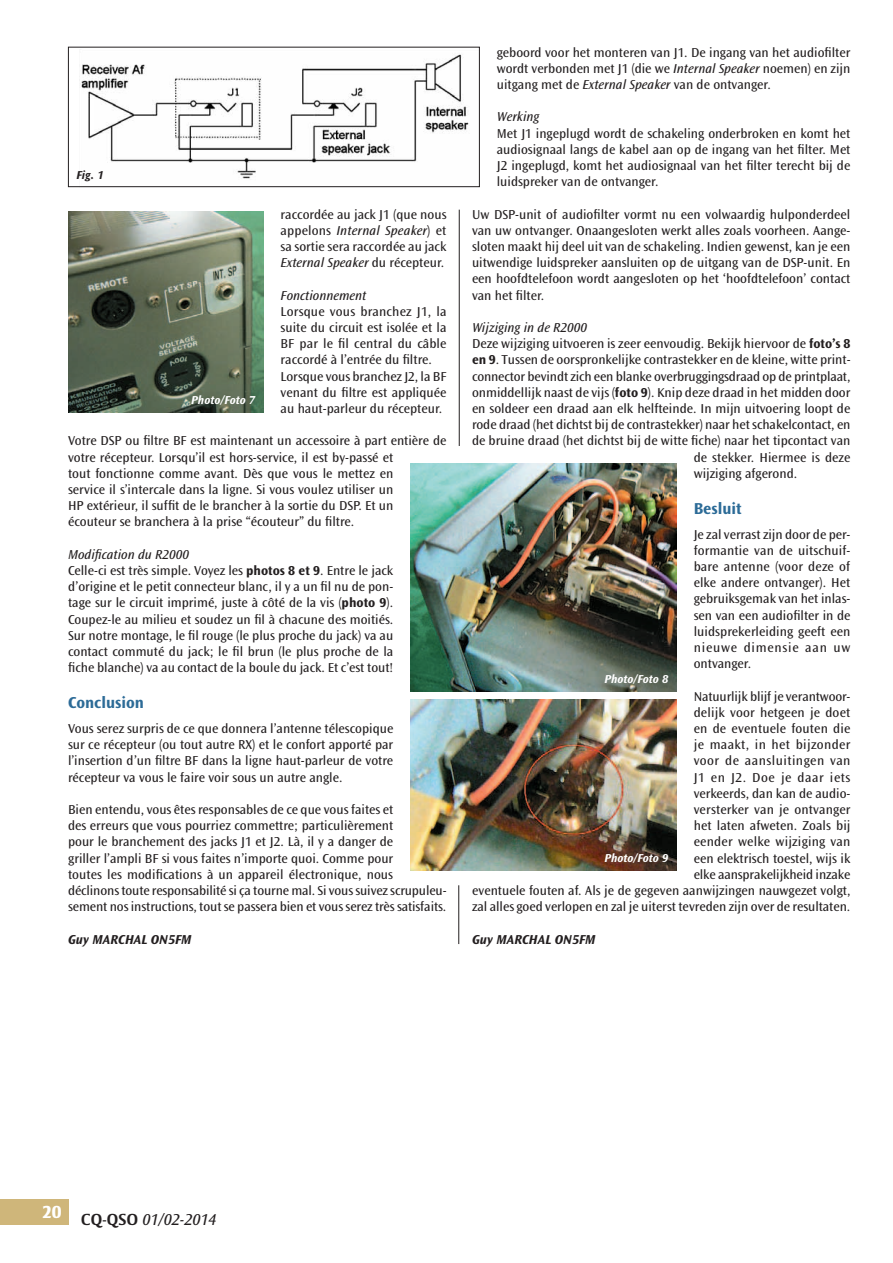
<style>
.page{position:relative;width:893px;height:1263px;background:#fff}
.page>*{position:absolute;margin:0;border:0;box-sizing:border-box;transform-origin:0 0}
.t1{font:italic 16.5px "Ocean Sans Std";color:#231f20}
.t2{font:700 16.5px "Ocean Sans Std";color:#2c6b97}
.t3{font:13.5px/16.2px "Ocean Sans Std";color:#231f20;text-align:justify}
.t4{font:italic 13.5px "Ocean Sans Std";color:#231f20}
.t5{font:italic 700 13.5px "Ocean Sans Std";color:#231f20}
.t6{font:italic 700 12px "Ocean Sans Std";color:#fff}
.t7{font:italic 700 12px "Ocean Sans Std";color:#231f20}
.s1{font-style:italic}
.s2{font-weight:700}
.s3{font-family:"Strayhorn MT Std";font-weight:700;font-style:normal}
</style>
<div class="page">
<img style="left:81px;top:54px;width:388px;height:125px">
<div style="left:68px;top:47px;width:412px;height:140px;border:1px solid #231f20"></div>
<img style="left:68px;top:212px;width:196px;height:201px">
<img style="left:410px;top:463px;width:267px;height:229px">
<img style="left:410px;top:699px;width:267px;height:171px">
<hr style="left:459px;top:210px;width:1px;height:236px;background:#231f20">
<hr style="left:458px;top:885px;width:1px;height:59px;background:#231f20">
<div style="left:0;top:1199px;width:68px;height:26px;background:#cfb67a"></div>
<p class="t7" style="left:77px;top:168px;width:29px">Fig. 1</p>
<p class="t3" style="left:281px;top:206px;width:167px">raccordée au jack J1 (que nous appelons <span class="s1">Internal Speaker</span>) et sa sortie sera raccordée au jack <span class="s1">External Speaker</span> du récepteur.</p>
<p class="t4" style="left:281px;top:288px;width:87px">Fonctionnement</p>
<p class="t3" style="left:281px;top:303px;width:167px;text-align:left">Lorsque vous branchez J1, la suite du circuit est isolée et la<br>BF par le fil central du câble raccordé à l’entrée du filtre.<br>Lorsque vous branchez J2, la BF venant du filtre est appliquée au haut-parleur du récepteur.</p>
<p class="t3" style="left:68px;top:433px;width:380px;text-align:left">Votre DSP ou filtre BF est maintenant un accessoire à part entière de votre récepteur. Lorsqu’il est hors-service, il est by-passé et<br>tout fonctionne comme avant. Dès que vous le mettez en<br>service il s’intercale dans la ligne. Si vous voulez utiliser un<br>HP extérieur, il suffit de le brancher à la sortie du DSP. Et un<br>écouteur se branchera à la prise “écouteur” du filtre.</p>
<p class="t3" style="left:68px;top:546px;width:327px;text-align:left"><span class="s1">Modification du R2000<br></span>Celle-ci est très simple. Voyez les <span class="s2">photos 8 et 9</span>. Entre le jack d’origine et le petit connecteur blanc, il y a un fil nu de pon&shy;tage sur le circuit imprimé, juste à côté de la vis (<span class="s2">photo 9</span>).<br>Coupez-le au milieu et soudez un fil à chacune des moitiés.<br>Sur notre montage, le fil rouge (le plus proche du jack) va au contact commuté du jack; le fil brun (le plus proche de la fiche blanche) va au contact de la boule du jack. Et c’est tout!</p>
<p class="t2" style="left:68px;top:693px;width:77px">Conclusion</p>
<p class="t3" style="left:68px;top:720px;width:327px">Vous serez surpris de ce que donnera l’antenne télescopique sur ce récepteur (ou tout autre RX) et le confort apporté par l’insertion d’un filtre BF dans la ligne haut-parleur de votre récepteur va vous le faire voir sous un autre angle.</p>
<p class="t3" style="left:68px;top:801px;width:380px;text-align:left">Bien entendu, vous êtes responsables de ce que vous faites et<br>des erreurs que vous pourriez commettre; particulièrement<br>pour le branchement des jacks J1 et J2. Là, il y a danger de<br>griller l’ampli BF si vous faites n’importe quoi. Comme pour<br>toutes les modifications à un appareil électronique, nous déclinons toute responsabilité si ça tourne mal. Si vous suivez scrupuleu&shy;sement nos instructions, tout se passera bien et vous serez très satisfaits.</p>
<p class="t5" style="left:68px;top:932px;width:125px">Guy MARCHAL ON5FM</p>
<p class="t6" style="left:191px;top:394px;width:65px">Photo/Foto 7</p>
<p class="t3" style="left:497px;top:44px;width:355px">geboord voor het monteren van J1. De ingang van het audiofilter wordt verbonden met J1 (die we <span class="s1">Internal Speaker</span> noemen) en zijn uitgang met de <span class="s1">External Speaker</span> van de ontvanger.</p>
<p class="t4" style="left:497px;top:110px;width:44px">Werking</p>
<p class="t3" style="left:497px;top:125px;width:355px">Met J1 ingeplugd wordt de schakeling onderbroken en komt het audiosignaal langs de kabel aan op de ingang van het filter. Met J2 ingeplugd, komt het audiosignaal van het filter terecht bij de luidspreker van de ontvanger.</p>
<p class="t3" style="left:472px;top:206px;width:380px">Uw DSP-unit of audiofilter vormt nu een volwaardig hulponderdeel van uw ontvanger. Onaangesloten werkt alles zoals voorheen. Aange&shy;sloten maakt hij deel uit van de schakeling. Indien gewenst, kan je een uitwendige luidspreker aansluiten op de uitgang van de DSP-unit. En een hoofdtelefoon wordt aangesloten op het ‘hoofdtelefoon’ contact van het filter.</p>
<p class="t4" style="left:472px;top:320px;width:116px">Wijziging in de R2000</p>
<p class="t3" style="left:472px;top:336px;width:380px">Deze wijziging uitvoeren is zeer eenvoudig. Bekijk hiervoor de <span class="s2">foto’s 8</span></p>
<p class="t3" style="left:472px;top:352px;width:380px"><span class="s2">en 9</span>. Tussen de oorspronkelijke contrastekker en de kleine, witte print-</p>
<p class="t3" style="left:472px;top:368px;width:380px">connector bevindt zich een blanke overbruggingsdraad op de printplaat,</p>
<p class="t3" style="left:472px;top:384px;width:380px">onmiddellijk naast de vijs (<span class="s2">foto 9</span>). Knip deze draad in het midden door</p>
<p class="t3" style="left:472px;top:401px;width:380px">en soldeer een draad aan elk helfteinde. In mijn uitvoering loopt de</p>
<p class="t3" style="left:472px;top:417px;width:380px">rode draad (het dichtst bij de contrastekker) naar het schakelcontact, en</p>
<p class="t3" style="left:472px;top:433px;width:380px">de bruine draad (het dichtst bij de witte fiche) naar het tipcontact van</p>
<p class="t3" style="left:694px;top:449px;width:158px">de stekker. Hiermee is deze</p>
<p class="t3" style="left:694px;top:465px;width:105px">wijziging afgerond.</p>
<p class="t2" style="left:694px;top:499px;width:50px">Besluit</p>
<p class="t3" style="left:694px;top:526px;width:158px">Je zal verrast zijn door de per&shy;formantie van de uitschuif&shy;bare antenne (voor deze of elke andere ontvanger). Het gebruiksgemak van het inlas&shy;sen van een audiofilter in de luidsprekerleiding geeft een nieuwe dimensie aan uw ontvanger.</p>
<p class="t3" style="left:472px;top:688px;width:380px;text-align:right">Natuurlijk blijf je verantwoor-<br>delijk voor hetgeen je doet<br>en de eventuele fouten die<br>je maakt, in het bijzonder<br>voor de aansluitingen van<br>J1 en J2. Doe je daar iets<br>verkeerds, dan kan de audio-<br>versterker van je ontvanger<br>het laten afweten. Zoals bij<br>eender welke wijziging van<br>een elektrisch toestel, wijs ik<br>elke aansprakelijkheid inzake<br>eventuele fouten af. Als je de gegeven aanwijzingen nauwgezet volgt, zal alles goed verlopen en zal je uiterst tevreden zijn over de resultaten.</p>
<p class="t5" style="left:472px;top:932px;width:125px">Guy MARCHAL ON5FM</p>
<p class="t6" style="left:604px;top:672px;width:65px">Photo/Foto 8</p>
<p class="t6" style="left:604px;top:851px;width:65px">Photo/Foto 9</p>
<p class="t1" style="left:42px;top:1210px;width:176px"><sup>20</sup> <span class="s3">CQ-QSO</span> 01/02-2014</p>
</div>
